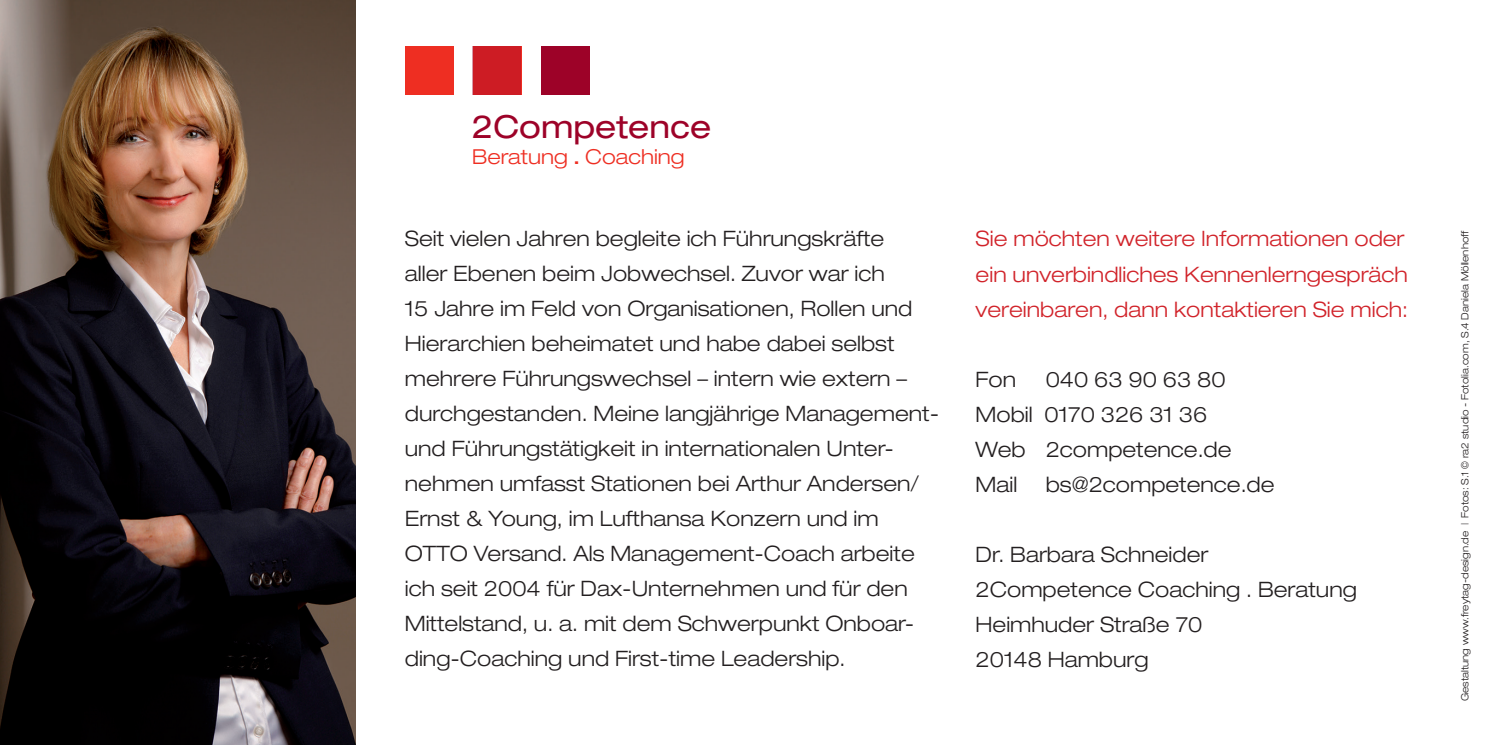
<style>
.page{position:relative;width:1489px;height:745px;background:#fff}
.page>*{position:absolute;margin:0;border:0;box-sizing:border-box;transform-origin:0 0}
.t1{font:expanded 31.75px "Helvetica Neue";color:#9d0228}
.t2{font:300 expanded 21.25px/35px "Helvetica Neue";color:#231f20}
.t3{font:300 expanded 21.25px "Helvetica Neue";color:#d1232a}
.t4{font:300 expanded 20.5px "Helvetica Neue";color:#ee2e22}
.t5{font:300 expanded 10px "Helvetica Neue";color:#231f20}
.s1{font-weight:700;font-size:15.5px}
</style>
<div class="page">
<img style="left:0;top:0;width:356px;height:744px">
<div style="left:405px;top:47px;width:48px;height:48px;background:#ee2e22"></div>
<div style="left:541px;top:47px;width:48px;height:48px;background:#9d0228"></div>
<div style="left:472px;top:46px;width:49px;height:49px;background:#cd1c24"></div>
<p class="t1" style="left:472px;top:107px;width:241px">2Competence</p>
<p class="t4" style="left:472px;top:144px;width:214px">Beratung <span class="s1">.</span> Coaching</p>
<p class="t2" style="left:405px;top:220px;width:481px">Seit vielen Jahren begleite ich Führungskräfte</p>
<p class="t2" style="left:405px;top:255px;width:481px">aller Ebenen beim Jobwechsel. Zuvor war ich</p>
<p class="t2" style="left:405px;top:290px;width:509px">15 Jahre im Feld von Organisationen, Rollen und</p>
<p class="t2" style="left:405px;top:325px;width:491px">Hierarchien beheimatet und habe dabei selbst</p>
<p class="t2" style="left:405px;top:360px;width:535px">mehrere Führungswechsel – intern wie extern – durchgestanden. Meine langjährige Management&shy;und Führungstätigkeit in internationalen Unter-</p>
<p class="t2" style="left:405px;top:465px;width:516px">nehmen umfasst Stationen bei Arthur Andersen/<br>Ernst &amp; Young, im Lufthansa Konzern und im</p>
<p class="t2" style="left:405px;top:535px;width:511px">OTTO Versand. Als Management-Coach arbeite</p>
<p class="t2" style="left:405px;top:570px;width:511px">ich seit 2004 für Dax-Unternehmen und für den<br>Mittelstand, u. a. mit dem Schwerpunkt Onboar&shy;ding-Coaching und First-time Leadership.</p>
<p class="t3" style="left:975px;top:226px;width:430px">Sie möchten weitere Informationen oder</p>
<p class="t3" style="left:975px;top:261px;width:434px">ein unverbindliches Kennenlerngespräch</p>
<p class="t3" style="left:975px;top:296px;width:434px">vereinbaren, dann kontaktieren Sie mich:</p>
<p class="t2" style="left:975px;top:361px;width:42px">Fon</p>
<p class="t2" style="left:1045px;top:361px;width:181px">040 63 90 63 80</p>
<p class="t2" style="left:975px;top:396px;width:233px">Mobil 0170 326 31 36</p>
<p class="t2" style="left:975px;top:431px;width:257px">Web 2competence.de</p>
<p class="t2" style="left:975px;top:466px;width:43px">Mail</p>
<p class="t2" style="left:1045px;top:466px;width:230px">bs@2competence.de</p>
<p class="t2" style="left:975px;top:536px;width:234px">Dr. Barbara Schneider</p>
<p class="t2" style="left:975px;top:571px;width:383px">2Competence Coaching . Beratung</p>
<p class="t2" style="left:975px;top:606px;width:228px">Heimhuder Straße 70</p>
<p class="t2" style="left:975px;top:641px;width:174px">20148 Hamburg</p>
<p class="t5" style="left:1458px;top:701px;width:472px;rotate:-90deg">Gestaltung www.freytag-design.de | Fotos: S.1 © ra2 studio - Fotolia.com, S.4 Daniela Möllenhoff</p>
</div>
